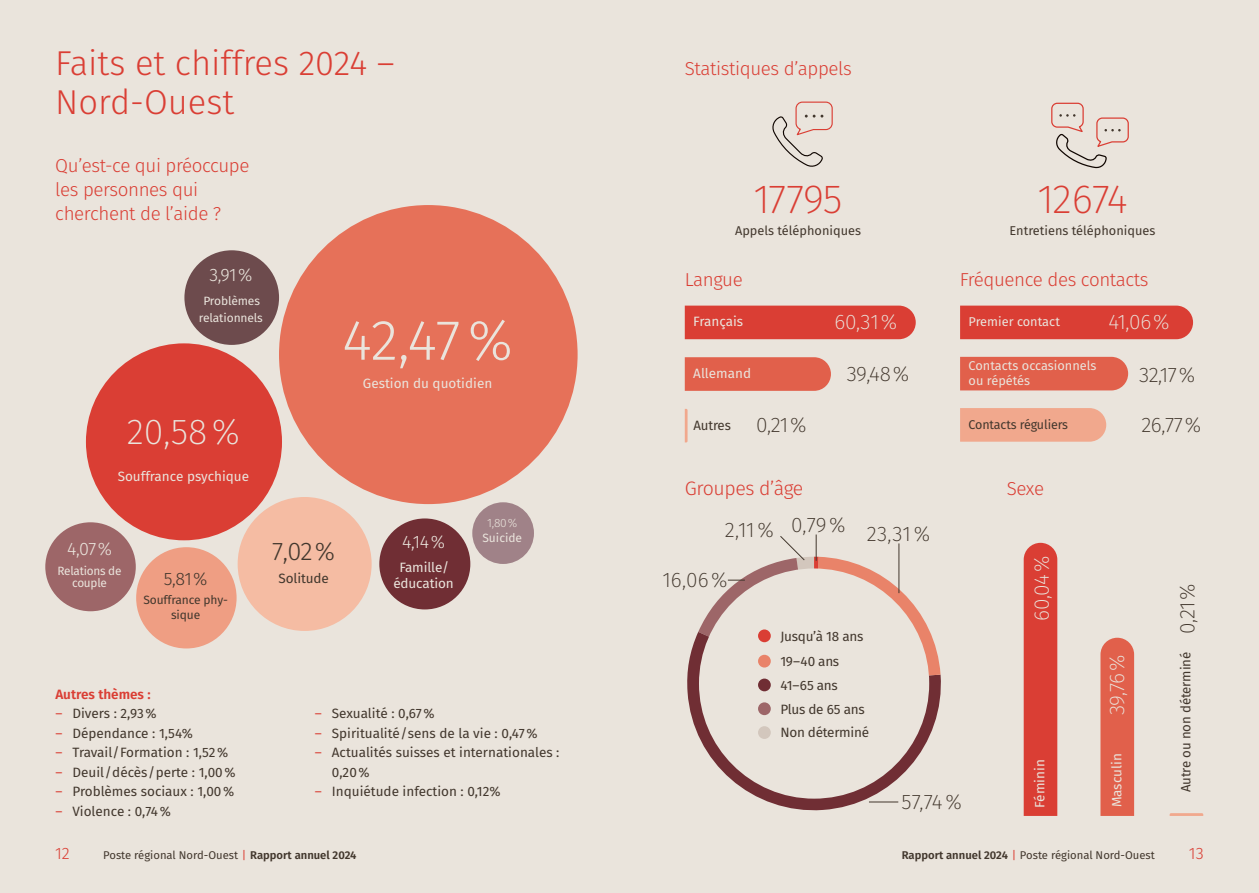
<style>
.page{position:relative;width:1259px;height:893px;background:#fff}
.page>*{position:absolute;margin:0;border:0;box-sizing:border-box;transform-origin:0 0}
.t1{font:300 57px "Fira Sans";color:#eae4dc}
.t2{font:200 40.65px "Fira Sans";letter-spacing:-.025em;color:#da3e34}
.t3{font:200 36px "Fira Sans";color:#eae4dc}
.t4{font:300 34.5px/39px "Fira Sans";color:#da3e34}
.t5{font:300 25.5px "Fira Sans";color:#42372d}
.t6{font:200 21px "Fira Sans";letter-spacing:-.02em;color:#42372d}
.t7{font:200 21px "Fira Sans";letter-spacing:-.015em;color:#eae4dc}
.t8{font:300 19.5px "Fira Sans";letter-spacing:-.02em;color:#da3e34}
.t9{font:300 18.75px/24px "Fira Sans";letter-spacing:-.02em;color:#da3e34}
.t10{font:300 18px "Fira Sans";color:#eae4dc}
.t11{font:300 18px "Fira Sans";color:#42372d}
.t12{font:300 16.5px "Fira Sans";color:#da3e34}
.t13{font:13.5px/19.5px "Fira Sans";color:#42372d}
.t14{font:13.5px/16.5px "Fira Sans";color:#eae4dc;text-align:center}
.t15{font:13.5px/25.3px "Fira Sans";letter-spacing:-.02em;color:#42372d}
.t16{font:600 13.5px "Fira Sans";color:#da3e34}
.t17{font:12.75px "Fira Sans";color:#42372d}
.t18{font:12.75px/15.3px "Fira Sans";color:#eae4dc}
.t19{font:12px/16.5px "Fira Sans";letter-spacing:-.01em;color:#eae4dc;text-align:center}
.t20{font:12px/15px "Fira Sans";letter-spacing:-.01em;color:#42372d;text-align:center}
.t21{font:300 12px "Fira Sans";color:#eae4dc}
.t22{font:11.25px "Fira Sans";color:#42372d}
.s1{color:#da3e34}
.s2{font-weight:200;font-size:21px}
.s3{font-weight:600}
</style>
<div class="page">
<div style="left:0;top:0;width:629px;height:893px;background:#eae4dc"></div>
<div style="left:629px;top:0;width:630px;height:893px;background:#eae4dc"></div>
<svg style="left:1023px;top:543px;width:34px;height:273px;background:#da463c"></svg>
<div style="left:1100px;top:638px;width:34px;height:178px;background:#e1604b"></div>
<svg style="left:1169px;top:813px;width:34px;height:3px"></svg>
<svg style="left:687px;top:632px;width:254px;height:179px"></svg>
<div style="left:699px;top:568px;width:230px;height:231px;background:#eae4dc;border-radius:50%"></div>
<div style="left:758px;top:702px;width:13px;height:13px;background:#9d6668;border-radius:50%"></div>
<div style="left:758px;top:679px;width:13px;height:12px;background:#702e34;border-radius:50%"></div>
<div style="left:758px;top:726px;width:13px;height:13px;background:#d3c7bd;border-radius:50%"></div>
<svg style="left:869px;top:801px;width:29px;height:1px"></svg>
<svg style="left:698px;top:534px;width:242px;height:149px"></svg>
<div style="left:685px;top:306px;width:230px;height:33px;background:#da3e34"></div>
<svg style="left:685px;top:357px;width:146px;height:34px;background:#e16450"></svg>
<svg style="left:685px;top:409px;width:2px;height:33px"></svg>
<svg style="left:772px;top:101px;width:61px;height:66px"></svg>
<svg style="left:1051px;top:102px;width:78px;height:66px"></svg>
<div style="left:960px;top:306px;width:233px;height:33px;background:#da3e34"></div>
<div style="left:960px;top:357px;width:168px;height:33px;background:#e1604b"></div>
<div style="left:960px;top:408px;width:146px;height:34px;background:#f1a88d"></div>
<div style="left:86px;top:343px;width:196px;height:197px;background:#da3e34;border-radius:50%"></div>
<div style="left:279px;top:205px;width:298px;height:299px;background:#e67159;border-radius:50%"></div>
<div style="left:136px;top:547px;width:101px;height:101px;background:#ef9e83;border-radius:50%"></div>
<div style="left:184px;top:250px;width:95px;height:95px;background:#6d4b4d;border-radius:50%"></div>
<div style="left:45px;top:522px;width:91px;height:89px;background:#9d6668;border-radius:50%"></div>
<div style="left:472px;top:502px;width:62px;height:62px;background:#a08288;border-radius:50%"></div>
<div style="left:379px;top:518px;width:91px;height:91px;background:#702e34;border-radius:50%"></div>
<div style="left:238px;top:497px;width:134px;height:134px;background:#f5bca3;border-radius:50%"></div>
<h3 class="t4" style="left:55px;top:43px;width:341px">Faits et chiffres 2024 –<br>Nord-Ouest</h3>
<h3 class="t9" style="left:55px;top:154px;width:196px">Qu’est-ce qui préoccupe les personnes qui cherchent de l’aide ?</h3>
<h3 class="t10" style="left:209px;top:262px;width:45px">3,91%</h3>
<p class="t19" style="left:199px;top:292px;width:65px">Problèmes relationnels</p>
<h3 class="t3" style="left:127px;top:406px;width:115px">20,58%</h3>
<p class="t14" style="left:118px;top:467px;width:133px">Souffrance psychique</p>
<h1 class="t1" style="left:342px;top:299px;width:172px">42,47%</h1>
<p class="t14" style="left:363px;top:374px;width:131px">Gestion du quotidien</p>
<h3 class="t10" style="left:67px;top:536px;width:46px">4,07%</h3>
<p class="t19" style="left:58px;top:565px;width:65px;line-height:12px">Relations de couple</p>
<h3 class="t11" style="left:164px;top:566px;width:45px">5,81%</h3>
<p class="t20" style="left:143px;top:592px;width:86px">Souffrance phy&shy;sique</p>
<h3 class="t5" style="left:272px;top:533px;width:64px">7,02%</h3>
<p class="t13" style="left:278px;top:568px;width:52px">Solitude</p>
<h3 class="t10" style="left:402px;top:529px;width:44px">4,14%</h3>
<p class="t14" style="left:393px;top:558px;width:62px">Famille/ éducation</p>
<p class="t21" style="left:487px;top:514px;width:32px">1,80%</p>
<p class="t19" style="left:482px;top:529px;width:41px">Suicide</p>
<p class="t16" style="left:55px;top:683px;width:97px">Autres thèmes :</p>
<p class="t13" style="left:55px;top:703px;width:103px"><span class="s1">–</span> Divers : 2,93%</p>
<p class="t13" style="left:55px;top:723px;width:139px"><span class="s1">–</span> Dépendance : 1,54%</p>
<p class="t13" style="left:55px;top:742px;width:174px"><span class="s1">–</span> Travail/Formation : 1,52%</p>
<p class="t13" style="left:55px;top:762px;width:182px"><span class="s1">–</span> Deuil/décès/perte : 1,00%</p>
<p class="t13" style="left:55px;top:781px;width:180px"><span class="s1">–</span> Problèmes sociaux : 1,00%</p>
<p class="t13" style="left:55px;top:801px;width:117px"><span class="s1">–</span> Violence : 0,74%</p>
<p class="t13" style="left:315px;top:703px;width:121px"><span class="s1">–</span> Sexualité : 0,67%</p>
<p class="t13" style="left:315px;top:723px;width:224px"><span class="s1">–</span> Spiritualité/sens de la vie : 0,47%</p>
<p class="t13" style="left:332px;top:742px;width:229px;text-indent:-17px"><span class="s1">–</span> Actualités suisses et internationales :<br>0,20%</p>
<p class="t13" style="left:315px;top:781px;width:187px"><span class="s1">–</span> Inquiétude infection : 0,12%</p>
<h3 class="t9" style="left:685px;top:56px;width:169px">Statistiques d’appels</h3>
<h2 class="t2" style="left:753px;top:170px;width:90px">17795</h2>
<p class="t17" style="left:735px;top:221px;width:127px">Appels téléphoniques</p>
<h3 class="t9" style="left:685px;top:267px;width:60px">Langue</h3>
<p class="t14" style="left:693px;top:313px;width:51px">Français</p>
<h3 class="t7" style="left:834px;top:307px;width:64px">60,31%</h3>
<p class="t14" style="left:693px;top:365px;width:59px">Allemand</p>
<h3 class="t6" style="left:847px;top:359px;width:64px">39,48%</h3>
<p class="t13" style="left:693px;top:415px;width:115px">Autres <span class="s2">0,21%</span></p>
<h2 class="t2" style="left:1037px;top:170px;width:92px">12674</h2>
<p class="t17" style="left:1009px;top:221px;width:147px">Entretiens téléphoniques</p>
<h3 class="t9" style="left:959px;top:268px;width:190px">Fréquence des contacts</h3>
<p class="t18" style="left:968px;top:314px;width:93px">Premier contact</p>
<h3 class="t7" style="left:1108px;top:307px;width:63px">41,06%</h3>
<h3 class="t6" style="left:1139px;top:360px;width:57px">32,17%</h3>
<p class="t18" style="left:968px;top:358px;width:129px">Contacts occasionnels ou répétés</p>
<p class="t17" style="left:968px;top:415px;width:101px">Contacts réguliers</p>
<h3 class="t6" style="left:1141px;top:410px;width:61px">26,77%</h3>
<h3 class="t8" style="left:685px;top:474px;width:120px">Groupes d’âge</h3>
<h3 class="t9" style="left:1006px;top:476px;width:39px">Sexe</h3>
<h3 class="t6" style="left:725px;top:512px;width:122px">2,11% 0,79%</h3>
<h3 class="t6" style="left:662px;top:565px;width:67px">16,06%</h3>
<h3 class="t6" style="left:867px;top:519px;width:65px">23,31%</h3>
<p class="t15" style="left:780px;top:623px;width:84px">Jusqu’à 18 ans<br>19–40 ans</p>
<p class="t15" style="left:780px;top:696px;width:86px">Plus de 65 ans</p>
<p class="t13" style="left:780px;top:675px;width:59px">41–65 ans</p>
<p class="t15" style="left:780px;top:720px;width:90px">Non déterminé</p>
<h3 class="t6" style="left:901px;top:787px;width:62px">57,74%</h3>
<h3 class="t7" style="left:1026px;top:621px;width:67px;rotate:-90deg">60,04%</h3>
<p class="t14" style="left:1031px;top:808px;width:50px;rotate:-90deg">Féminin</p>
<h3 class="t7" style="left:1102px;top:715px;width:62px;rotate:-90deg">39,76%</h3>
<p class="t14" style="left:1108px;top:807px;width:55px;rotate:-90deg">Masculin</p>
<h3 class="t6" style="left:1172px;top:634px;width:52px;rotate:-90deg">0,21%</h3>
<p class="t13" style="left:1175px;top:792px;width:142px;rotate:-90deg">Autre ou non déterminé</p>
<p class="t12" style="left:55px;top:842px;width:16px">12</p>
<p class="t22" style="left:103px;top:847px;width:255px">Poste régional Nord-Ouest <span class="s1">|</span> <span class="s3">Rapport annuel 2024</span></p>
<p class="t22" style="left:901px;top:847px;width:255px"><span class="s3">Rapport annuel 2024</span> <span class="s1">|</span> Poste régional Nord-Ouest</p>
<p class="t12" style="left:1188px;top:842px;width:16px">13</p>
</div>
